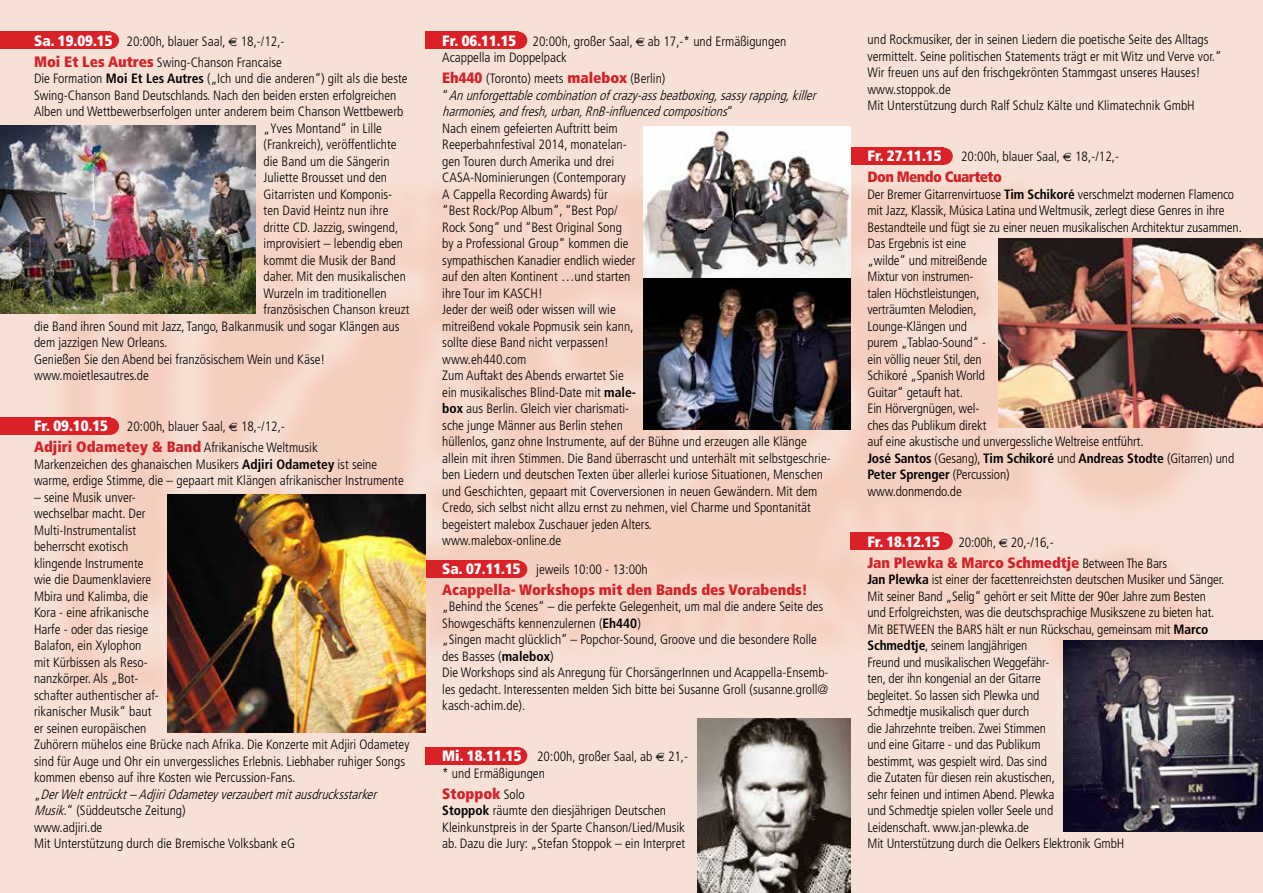
<style>
.page{position:relative;width:1263px;height:893px;background:#fff}
.page>*{position:absolute;margin:0;border:0;box-sizing:border-box;transform-origin:0 0}
.t1{font:900 condensed 15px "Frutiger";color:#d2232a}
.t2{font:900 condensed 15px "Frutiger";color:#fff}
.t3{font:900 condensed 15px "Frutiger";letter-spacing:-.04em;color:#d2232a}
.t4{font:300 condensed 13.5px/16.5px "Frutiger";color:#000}
.s1{font-weight:900;font-size:15px;color:#fff}
.s2{font-family:"Euro Classic";font-weight:400;font-stretch:normal;font-size:12px}
.s3{font-weight:900;font-size:15px;color:#d2232a}
.s4{font-weight:700}
.s5{font-style:italic}
.s6{font-weight:300;font-size:13.5px;color:#000}
</style>
<div class="page">
<img style="left:0;top:0;width:1263px;height:893px">
<div style="left:0;top:418px;width:110px;height:17px;background:#da2128"></div>
<div style="left:102px;top:418px;width:17px;height:17px;background:#da2128;border-radius:50%"></div>
<div style="left:0;top:32px;width:110px;height:17px;background:#da2128"></div>
<div style="left:102px;top:32px;width:17px;height:17px;background:#da2128;border-radius:50%"></div>
<div style="left:851px;top:148px;width:93px;height:17px;background:#da2128"></div>
<div style="left:936px;top:148px;width:17px;height:17px;background:#da2128;border-radius:50%"></div>
<div style="left:850px;top:533px;width:94px;height:17px;background:#da2128"></div>
<div style="left:936px;top:533px;width:17px;height:17px;background:#da2128;border-radius:50%"></div>
<div style="left:425px;top:561px;width:94px;height:17px;background:#da2128"></div>
<div style="left:510px;top:561px;width:17px;height:17px;background:#da2128;border-radius:50%"></div>
<div style="left:425px;top:32px;width:94px;height:17px;background:#da2128"></div>
<div style="left:510px;top:32px;width:17px;height:17px;background:#da2128;border-radius:50%"></div>
<div style="left:425px;top:747px;width:94px;height:17px;background:#da2128"></div>
<div style="left:510px;top:747px;width:17px;height:17px;background:#da2128;border-radius:50%"></div>
<img style="left:0;top:126px;width:255px;height:188px">
<img style="left:167px;top:494px;width:258px;height:239px">
<img style="left:644px;top:127px;width:206px;height:303px">
<img style="left:697px;top:719px;width:153px;height:174px">
<img style="left:999px;top:239px;width:264px;height:189px">
<img style="left:1063px;top:640px;width:200px;height:191px">
<p class="t4" style="left:34px;top:31px;width:252px;line-height:21px"><span class="s1">Sa. 19.09.15</span> 20:00h, blauer Saal, <span class="s2">C</span> 18,-/12,-<br><span class="s3">Moi Et Les Autres</span> Swing-Chanson Francaise</p>
<p class="t4" style="left:34px;top:71px;width:375px">Die Formation <span class="s4">Moi Et Les Autres</span> („Ich und die anderen“) gilt als die beste</p>
<p class="t4" style="left:34px;top:87px;width:364px">Swing-Chanson Band Deutschlands. Nach den beiden ersten erfolgreichen</p>
<p class="t4" style="left:34px;top:104px;width:371px">Alben und Wettbewerbserfolgen unter anderem beim Chanson Wettbewerb</p>
<p class="t4" style="left:264px;top:120px;width:120px">„Yves Montand“ in Lille</p>
<p class="t4" style="left:264px;top:137px;width:135px">(Frankreich), veröffentlichte</p>
<p class="t4" style="left:264px;top:153px;width:127px">die Band um die Sängerin</p>
<p class="t4" style="left:264px;top:170px;width:125px">Juliette Brousset und den</p>
<p class="t4" style="left:264px;top:186px;width:130px">Gitarristen und Komponis-</p>
<p class="t4" style="left:264px;top:203px;width:126px">ten David Heintz nun ihre</p>
<p class="t4" style="left:264px;top:219px;width:136px">dritte CD. Jazzig, swingend,</p>
<p class="t4" style="left:264px;top:236px;width:141px">improvisiert – lebendig eben</p>
<p class="t4" style="left:264px;top:252px;width:134px">kommt die Musik der Band</p>
<p class="t4" style="left:264px;top:269px;width:144px">daher. Mit den musikalischen</p>
<p class="t4" style="left:264px;top:285px;width:125px">Wurzeln im traditionellen</p>
<p class="t4" style="left:264px;top:302px;width:147px">französischen Chanson kreuzt</p>
<p class="t4" style="left:34px;top:318px;width:367px">die Band ihren Sound mit Jazz, Tango, Balkanmusik und sogar Klängen aus</p>
<p class="t4" style="left:34px;top:335px;width:135px">dem jazzigen New Orleans.</p>
<p class="t4" style="left:34px;top:351px;width:293px">Genießen Sie den Abend bei französischem Wein und Käse!</p>
<p class="t4" style="left:34px;top:368px;width:116px">www.moietlesautres.de</p>
<p class="t2" style="left:34px;top:417px;width:76px">Fr. 09.10.15</p>
<p class="t4" style="left:34px;top:416px;width:285px;line-height:21px;text-indent:93px">20:00h, blauer Saal, <span class="s2">C</span> 18,-/12,-<br><span class="s3">Adjiri Odametey &amp; Band</span> Afrikanische Weltmusik</p>
<p class="t4" style="left:34px;top:456px;width:371px">Markenzeichen des ghanaischen Musikers <span class="s4">Adjiri Odametey</span> ist seine warme, erdige Stimme, die – gepaart mit Klängen afrikanischer Instrumente</p>
<p class="t4" style="left:34px;top:489px;width:377px">– seine Musik unver-<br>wechselbar macht. Der<br>Multi-Instrumentalist<br>beherrscht exotisch<br>klingende Instrumente<br>wie die Daumenklaviere<br>Mbira und Kalimba, die<br>Kora - eine afrikanische<br>Harfe - oder das riesige<br>Balafon, ein Xylophon<br>mit Kürbissen als Reso-<br>nanzkörper. Als „Bot-<br>schafter authentischer af-<br>rikanischer Musik“ baut<br>er seinen europäischen<br>Zuhörern mühelos eine Brücke nach Afrika. Die Konzerte mit Adjiri Odametey sind für Auge und Ohr ein unvergessliches Erlebnis. Liebhaber ruhiger Songs kommen ebenso auf ihre Kosten wie Percussion-Fans.<br>„ <span class="s5">DerWeltentrückt–AdjiriOdameteyverzaubertmitausdrucksstarker<br>Musik.</span>“ (Süddeutsche Zeitung)<br>www.adjiri.de<br>Mit Unterstützung durch die Bremische Volksbank eG</p>
<p class="t4" style="left:442px;top:33px;width:346px"><span class="s1">Fr. 06.11.15</span> 20:00h, großer Saal, <span class="s2">C</span> ab 17,-* und Ermäßigungen<br>Acappella im Doppelpack</p>
<p class="t4" style="left:442px;top:71px;width:390px"><span class="s3">Eh440</span> (Toronto) meets <span class="s3">malebox</span> (Berlin)<br>“ <span class="s5">Anunforgettablecombinationofcrazy-assbeatboxing,sassyrapping,killer harmonies,andfresh,urban,RnB-influencedcompositions</span>“<br>Nach einem gefeierten Auftritt beim<br>Reeperbahnfestival 2014, monatelan-<br>gen Touren durch Amerika und drei<br>CASA-Nominierungen (Contemporary<br>A Cappella Recording Awards) für<br>“Best Rock/Pop Album”, “Best Pop/<br>Rock Song“ und “Best Original Song<br>by a Professional Group“ kommen die<br>sympathischen Kanadier endlich wieder<br>auf den alten Kontinent …und starten<br>ihre Tour im KASCH!<br>Jeder der weiß oder wissen will wie<br>mitreißend vokale Popmusik sein kann,<br>sollte diese Band nicht verpassen!<br>www.eh440.com<br>Zum Auftakt des Abends erwartet Sie<br>ein musikalisches Blind-Date mit <span class="s4">male-<br>box</span> aus Berlin. Gleich vier charismati-<br>sche junge Männer aus Berlin stehen<br>hüllenlos, ganz ohne Instrumente, auf der Bühne und erzeugen alle Klänge allein mit ihren Stimmen. Die Band überrascht und unterhält mit selbstgeschrie&shy;ben Liedern und deutschen Texten über allerlei kuriose Situationen, Menschen und Geschichten, gepaart mit Coverversionen in neuen Gewändern. Mit dem Credo, sich selbst nicht allzu ernst zu nehmen, viel Charme und Spontanität begeistert malebox Zuschauer jeden Alters.<br>www.malebox-online.de</p>
<p class="t4" style="left:442px;top:561px;width:207px"><span class="s1">Sa. 07.11.15</span> jeweils 10:00 - 13:00h</p>
<p class="t1" style="left:442px;top:581px;width:367px">Acappella- Workshops mit den Bands des Vorabends!</p>
<p class="t4" style="left:442px;top:599px;width:388px">„Behind the Scenes“ – die perfekte Gelegenheit, um mal die andere Seite des Showgeschäfts kennenzulernen (<span class="s4">Eh440</span>)<br>„Singen macht glücklich” – Popchor-Sound, Groove und die besondere Rolle des Basses (<span class="s4">malebox</span>)<br>Die Workshops sind als Anregung für ChorsängerInnen und Acappella-Ensemb&shy;les gedacht. Interessenten melden Sich bitte bei Susanne Groll (susanne.groll@ kasch-achim.de).</p>
<p class="t4" style="left:442px;top:749px;width:247px"><span class="s1">Mi. 18.11.15</span> 20:00h, großer Saal, ab <span class="s2">C</span> 21,- * und Ermäßigungen</p>
<p class="t1" style="left:442px;top:785px;width:84px">Stoppok <span class="s6">Solo</span></p>
<p class="t4" style="left:442px;top:803px;width:244px"><span class="s4">Stoppok</span> räumte den diesjährigen Deutschen<br>Kleinkunstpreis in der Sparte Chanson/Lied/Musik ab. Dazu die Jury: „Stefan Stoppok – ein Interpret</p>
<p class="t4" style="left:867px;top:31px;width:356px">und Rockmusiker, der in seinen Liedern die poetische Seite des Alltags vermittelt. Seine politischen Statements trägt er mit Witz und Verve vor.“ Wir freuen uns auf den frischgekrönten Stammgast unseres Hauses! www.stoppok.de<br>Mit Unterstützung durch Ralf Schulz Kälte und Klimatechnik GmbH</p>
<p class="t2" style="left:867px;top:147px;width:76px">Fr. 27.11.15</p>
<p class="t4" style="left:961px;top:148px;width:159px">20:00h, blauer Saal, <span class="s2">C</span> 18,-/12,-</p>
<p class="t3" style="left:867px;top:168px;width:136px">Don Mendo Cuarteto</p>
<p class="t4" style="left:867px;top:186px;width:376px">Der Bremer Gitarrenvirtuose <span class="s4">Tim Schikoré</span> verschmelzt modernen Flamenco mit Jazz, Klassik, Música Latina und Weltmusik, zerlegt diese Genres in ihre Bestandteile und fügt sie zu einer neuen musikalischen Architektur zusammen.<br>Das Ergebnis ist eine<br>„wilde“ und mitreißende<br>Mixtur von instrumen-<br>talen Höchstleistungen,<br>verträumten Melodien,<br>Lounge-Klängen und<br>purem „Tablao-Sound“ -<br>ein völlig neuer Stil, den<br>Schikoré „Spanish World<br>Guitar“ getauft hat.<br>Ein Hörvergnügen, wel-<br>ches das Publikum direkt<br>auf eine akustische und unvergessliche Weltreise entführt.<br><span class="s4">José Santos</span> (Gesang), <span class="s4">Tim Schikoré</span> und <span class="s4">Andreas Stodte</span> (Gitarren) und <span class="s4">Peter Sprenger</span> (Percussion)<br>www.donmendo.de</p>
<p class="t2" style="left:867px;top:532px;width:74px">Fr. 18.12.15</p>
<p class="t4" style="left:958px;top:534px;width:97px">20:00h, <span class="s2">C</span> 20,-/16,-</p>
<p class="t1" style="left:867px;top:553px;width:301px">Jan Plewka &amp; Marco Schmedtje <span class="s6">Between The Bars</span></p>
<p class="t4" style="left:867px;top:571px;width:358px"><span class="s4">Jan Plewka</span> ist einer der facettenreichsten deutschen Musiker und Sänger.<br>Mit seiner Band „Selig“ gehört er seit Mitte der 90er Jahre zum Besten und Erfolgreichsten, was die deutschsprachige Musikszene zu bieten hat.<br>Mit BETWEEN the BARS hält er nun Rückschau, gemeinsam mit <span class="s4">Marco Schmedtje</span>, seinem langjährigen<br>Freund und musikalischen Weggefähr-<br>ten, der ihn kongenial an der Gitarre<br>begleitet. So lassen sich Plewka und<br>Schmedtje musikalisch quer durch<br>die Jahrzehnte treiben. Zwei Stimmen<br>und eine Gitarre - und das Publikum<br>bestimmt, was gespielt wird. Das sind<br>die Zutaten für diesen rein akustischen,<br>sehr feinen und intimen Abend. Plewka<br>und Schmedtje spielen voller Seele und<br>Leidenschaft. www.jan-plewka.de<br>Mit Unterstützung durch die Oelkers Elektronik GmbH</p>
</div>
